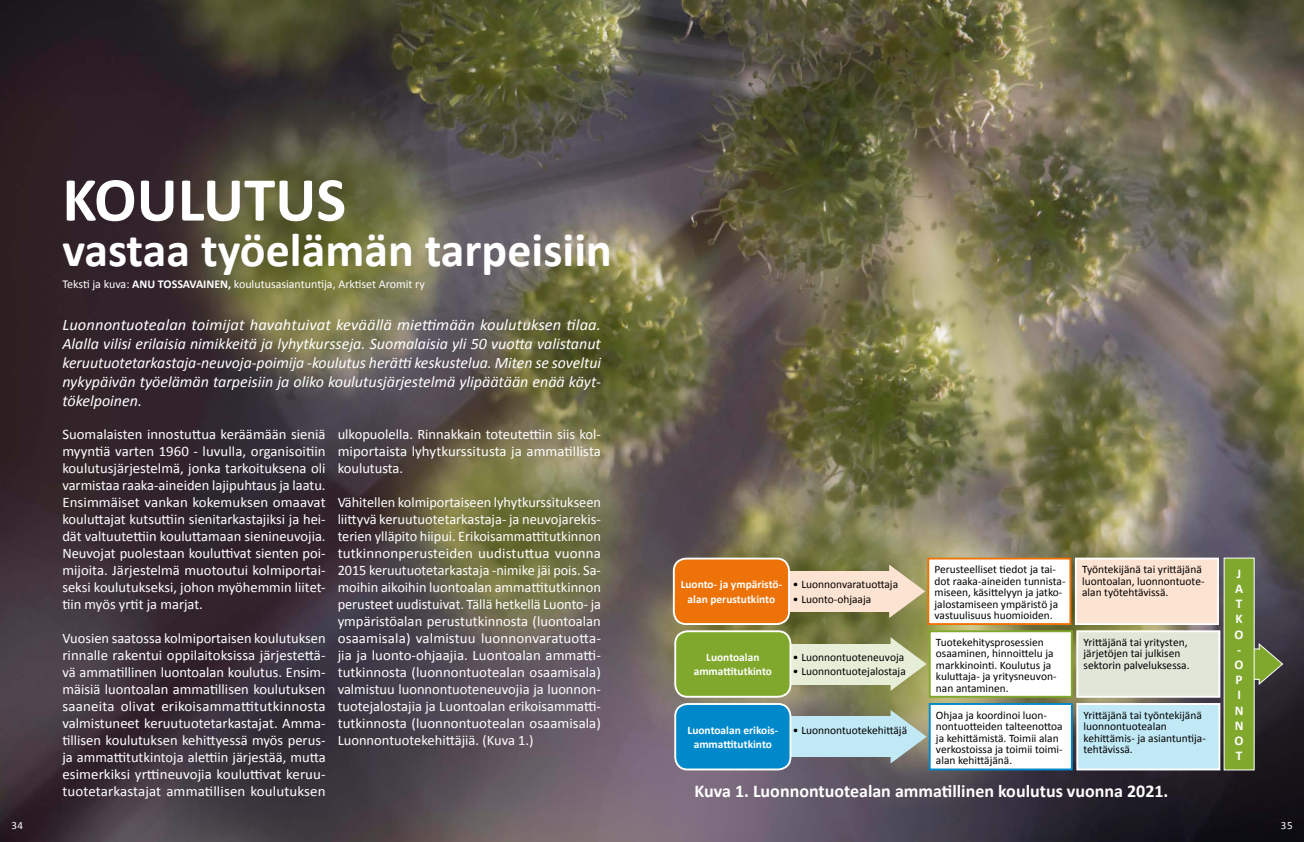
<style>
.page{position:relative;width:1304px;height:842px;background:#fff}
.page>*{position:absolute;margin:0;border:0;box-sizing:border-box;transform-origin:0 0}
.t1{font:700 63px "Calibri";color:#fff}
.t2{font:700 48px "Calibri";color:#fff}
.t3{font:700 18px "Calibri";color:#fff}
.t4{font:italic 16px/19px "Calibri";color:#fff;text-align:justify}
.t5{font:14.5px/17px "Calibri";color:#fff;text-align:justify}
.t6{font:700 13.3px/15.2px "Calibri";color:#fff}
.t7{font:12px "Calibri";color:#fff}
.t8{font:11.4px/11.4px "Calibri";color:#000}
.t9{font:700 11.4px/14.3px "Calibri";color:#fff;text-align:center}
.t10{font:11px "Calibri";color:#fff}
.s1{font-weight:700}
</style>
<div class="page">
<img style="left:0;top:0;width:1304px;height:841px">
<svg style="left:1255px;top:642px;width:29px;height:43px"></svg>
<div style="left:789px;top:571px;width:101px;height:40px;background:#fde3d2"></div>
<div style="left:674px;top:559px;width:115px;height:65px;background:#ed7208;border-radius:12px"></div>
<div style="left:673px;top:558px;width:117px;height:67px;border:2px solid #fff;border-radius:12px"></div>
<svg style="left:889px;top:564px;width:36px;height:54px;background:#c7bb94"></svg>
<div style="left:927px;top:558px;width:144px;height:67px;background:#fff;border:2px solid #ed7208"></div>
<div style="left:1075px;top:558px;width:144px;height:67px;background:#fde3d2;border:2px solid #fff"></div>
<div style="left:790px;top:644px;width:101px;height:40px;background:#e7eed8"></div>
<div style="left:675px;top:631px;width:115px;height:66px;background:#80a82c;border-radius:12px"></div>
<div style="left:674px;top:630px;width:117px;height:68px;border:2px solid #fff;border-radius:12px"></div>
<svg style="left:891px;top:637px;width:36px;height:54px;background:#bec394"></svg>
<div style="left:929px;top:630px;width:144px;height:68px;background:#fff;border:2px solid #80a82c"></div>
<div style="left:1076px;top:630px;width:144px;height:68px;background:#e0e6d8;border:2px solid #fff"></div>
<div style="left:790px;top:716px;width:101px;height:41px;background:#c1e8f5"></div>
<div style="left:675px;top:704px;width:115px;height:65px;background:#0089ca;border-radius:12px"></div>
<div style="left:674px;top:703px;width:117px;height:67px;border:2px solid #fff;border-radius:12px"></div>
<svg style="left:891px;top:710px;width:36px;height:53px;background:#a9b9b1"></svg>
<div style="left:929px;top:703px;width:144px;height:67px;background:#fff;border:2px solid #0089ca"></div>
<div style="left:1076px;top:703px;width:144px;height:67px;background:#c1e8f5;border:2px solid #fff"></div>
<div style="left:1224px;top:558px;width:31px;height:212px;background:#80a82c"></div>
<h1 class="t1" style="left:62px;top:159px;width:285px">KOULUTUS</h1>
<h2 class="t2" style="left:62px;top:219px;width:551px">vastaa työelämän tarpeisiin</h2>
<p class="t7" style="left:62px;top:276px;width:364px">Teksti ja kuva: <span class="s1">ANU TOSSAVAINEN,</span> koulutusasiantuntija, Arktiset Aromit ry</p>
<p class="t4" style="left:62px;top:314px;width:540px">Luonnontuotealan toimijat havahtuivat keväällä miettimään koulutuksen tilaa.<br>Alalla vilisi erilaisia nimikkeitä ja lyhytkursseja. Suomalaisia yli 50 vuotta valistanut keruutuotetarkastaja-neuvoja-poimija -koulutus herätti keskustelua. Miten se soveltui nykypäivän työelämän tarpeisiin ja oliko koulutusjärjestelmä ylipäätään enää käyt&shy;tökelpoinen.</p>
<p class="t5" style="left:62px;top:426px;width:265px">Suomalaisten innostuttua keräämään sieniä myyntiä varten 1960 - luvulla, organisoitiin koulutusjärjestelmä, jonka tarkoituksena oli varmistaa raaka-aineiden lajipuhtaus ja laatu.<br>Ensimmäiset vankan kokemuksen omaavat kouluttajat kutsuttiin sienitarkastajiksi ja hei&shy;dät valtuutettiin kouluttamaan sienineuvojia.<br>Neuvojat puolestaan kouluttivat sienten poi&shy;mijoita. Järjestelmä muotoutui kolmiportai&shy;seksi koulutukseksi, johon myöhemmin liitet&shy;tiin myös yrtit ja marjat.</p>
<p class="t5" style="left:62px;top:630px;width:265px">Vuosien saatossa kolmiportaisen koulutuksen rinnalle rakentui oppilaitoksissa järjestettä&shy;vä ammatillinen luontoalan koulutus. Ensim&shy;mäisiä luontoalan ammatillisen koulutuksen saaneita olivat erikoisammattitutkinnosta valmistuneet keruutuotetarkastajat. Amma&shy;tillisen koulutuksen kehittyessä myös perus&shy;ja ammattitutkintoja alettiin järjestää, mutta esimerkiksi yrttineuvojia kouluttivat keruu&shy;tuotetarkastajat ammatillisen koulutuksen</p>
<p class="t5" style="left:338px;top:426px;width:265px">ulkopuolella. Rinnakkain toteutettiin siis kol&shy;miportaista lyhytkurssitusta ja ammatillista koulutusta.</p>
<p class="t5" style="left:338px;top:494px;width:265px">Vähitellen kolmiportaiseen lyhytkurssitukseen liittyvä keruutuotetarkastaja- ja neuvojarekis&shy;terien ylläpito hiipui. Erikoisammattitutkinnon tutkinnonperusteiden uudistuttua vuonna 2015 keruutuotetarkastaja -nimike jäi pois. Sa&shy;moihin aikoihin luontoalan ammattitutkinnon perusteet uudistuivat. Tällä hetkellä Luonto- ja ympäristöalan perustutkinnosta (luontoalan osaamisala) valmistuu luonnonvaratuotta&shy;jia ja luonto-ohjaajia. Luontoalan ammatti&shy;tutkinnosta (luonnontuotealan osaamisala) valmistuu luonnontuoteneuvojia ja luonnon&shy;tuotejalostajia ja Luontoalan erikoisammatti&shy;tutkinnosta (luonnontuotealan osaamisala)<br>Luonnontuotekehittäjiä. (Kuva 1.)</p>
<p class="t9" style="left:681px;top:577px;width:103px">Luonto- ja ympäristö&shy;alan perustutkinto</p>
<p class="t8" style="left:793px;top:579px;width:107px">• Luonnonvaratuottaja</p>
<p class="t8" style="left:793px;top:593px;width:80px">• Luonto-ohjaaja</p>
<p class="t9" style="left:694px;top:650px;width:80px">Luontoalan ammattitutkinto</p>
<p class="t8" style="left:793px;top:652px;width:113px">• Luonnontuoteneuvoja</p>
<p class="t8" style="left:793px;top:666px;width:114px">• Luonnontuotejalostaja</p>
<p class="t9" style="left:688px;top:723px;width:92px">Luontoalan erikois&shy;ammattitutkinto</p>
<p class="t8" style="left:793px;top:724px;width:116px">• Luonnontuotekehittäjä</p>
<p class="t8" style="left:935px;top:564px;width:133px">Perusteelliset tiedot ja tai&shy;dot raaka-aineiden tunnista&shy;miseen, käsittelyyn ja jatko&shy;jalostamiseen ympäristö ja vastuulisuus huomioiden.</p>
<p class="t8" style="left:1082px;top:564px;width:124px">Työntekijänä tai yrittäjänä luontoalan, luonnontuote&shy;alan työtehtävissä.</p>
<p class="t8" style="left:936px;top:636px;width:122px">Tuotekehitysprosessien osaaminen, hinnoittelu ja markkinointi. Koulutus ja kuluttaja- ja yritysneuvon&shy;nan antaminen.</p>
<p class="t8" style="left:1084px;top:636px;width:108px">Yrittäjänä tai yritysten, järjetöjen tai julkisen sektorin palveluksessa.</p>
<p class="t8" style="left:936px;top:709px;width:128px">Ohjaa ja koordinoi luon&shy;nontuotteiden talteenottoa ja kehittämistä. Toimii alan verkostoissa ja toimii toimi&shy;alan kehittäjänä.</p>
<p class="t8" style="left:1084px;top:709px;width:124px">Yrittäjänä tai työntekijänä luonnontuotealan kehittämis- ja asiantuntija&shy;tehtävissä.</p>
<p class="t3" style="left:694px;top:779px;width:475px">Kuva 1. Luonnontuotealan ammatillinen koulutus vuonna 2021.</p>
<p class="t6" style="left:1235px;top:566px;width:10px">J<br>A<br>T<br>K<br>O -<br>O<br>P<br>I<br>N<br>N<br>O<br>T</p>
<p class="t10" style="left:11px;top:818px;width:13px">34</p>
<p class="t10" style="left:1281px;top:818px;width:13px">35</p>
</div>
